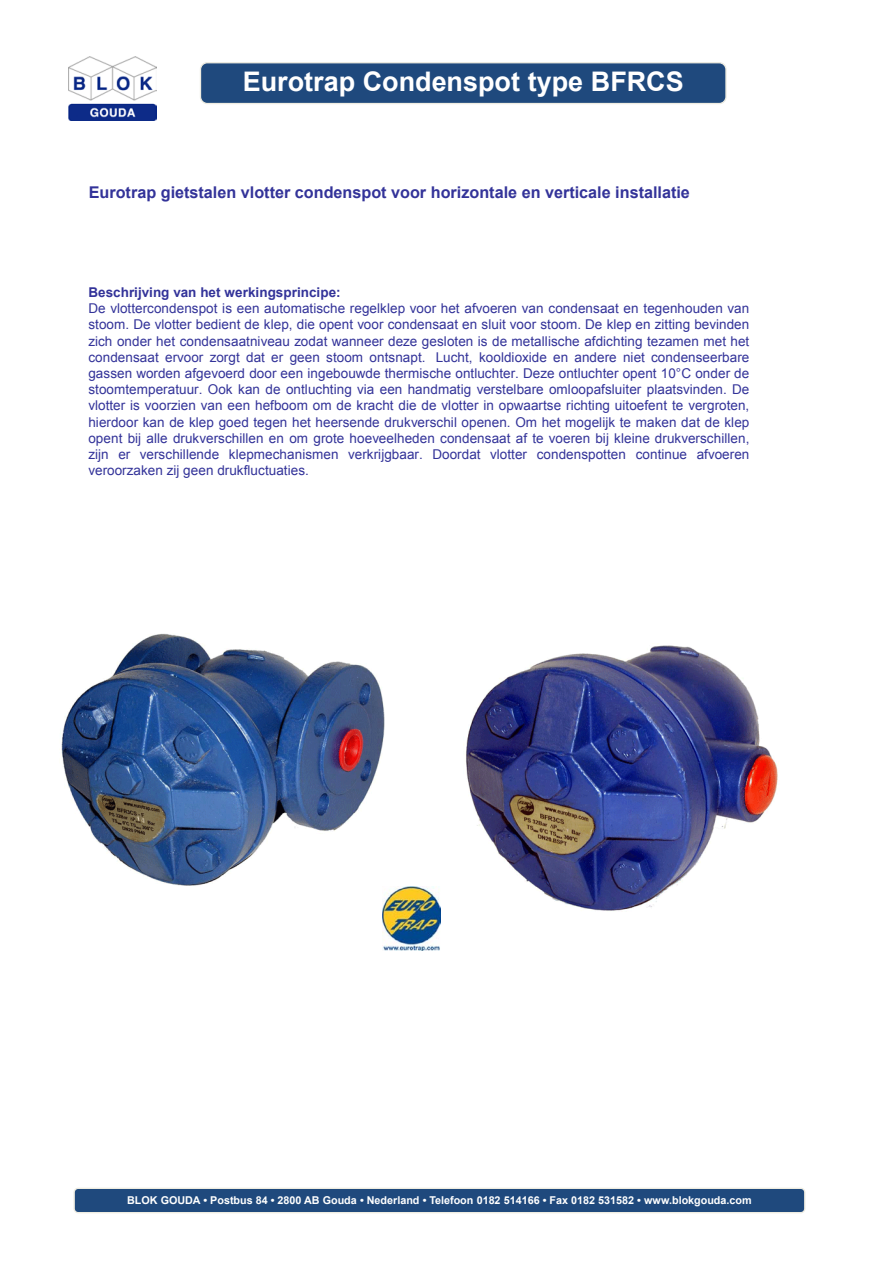
<style>
.page{position:relative;width:893px;height:1263px;background:#fff}
.page>*{position:absolute;margin:0;border:0;box-sizing:border-box;transform-origin:0 0}
.t1{font:700 27px "Arial";color:#fff}
.t2{font:700 16.2px "Arial";color:#339}
.t3{font:13.5px/16.2px "Arial";letter-spacing:.005em;color:#339}
.t4{font:700 10.8px "Arial";color:#fff}
.s1{font-weight:700}
</style>
<div class="page">
<img style="left:61px;top:633px;width:323px;height:253px">
<img style="left:466px;top:645px;width:312px;height:266px">
<img style="left:382px;top:887px;width:59px;height:63px">
<img style="left:69px;top:57px;width:87px;height:63px">
<div style="left:73px;top:1187px;width:732px;height:26px;background:#1f497d;border:1px solid #eeece1;border-radius:4px"></div>
<div style="left:200px;top:62px;width:527px;height:42px;background:#1f497d;border:1px solid #eeece1;border-radius:7px"></div>
<p class="t1" style="left:243px;top:64px;width:442px">Eurotrap Condenspot type BFRCS</p>
<p class="t2" style="left:89px;top:181px;width:603px">Eurotrap gietstalen vlotter condenspot voor horizontale en verticale installatie</p>
<p class="t3" style="left:88px;top:284px;width:663px"><span class="s1">Beschrijving van het werkingsprincipe:<br></span>De vlottercondenspot is een automatische regelklep voor het afvoeren van condensaat en tegenhouden van stoom. De vlotter bedient de klep, die opent voor condensaat en sluit voor stoom. De klep en zitting bevinden zich onder het condensaatniveau zodat wanneer deze gesloten is de metallische afdichting tezamen met het condensaat ervoor zorgt dat er geen stoom ontsnapt. Lucht, kooldioxide en andere niet condenseerbare gassen worden afgevoerd door een ingebouwde thermische ontluchter. Deze ontluchter opent 10°C onder de stoomtemperatuur. Ook kan de ontluchting via een handmatig verstelbare omloopafsluiter plaatsvinden. De vlotter is voorzien van een hefboom om de kracht die de vlotter in opwaartse richting uitoefent te vergroten, hierdoor kan de klep goed tegen het heersende drukverschil openen. Om het mogelijk te maken dat de klep opent bij alle drukverschillen en om grote hoeveelheden condensaat af te voeren bij kleine drukverschillen, zijn er verschillende klepmechanismen verkrijgbaar. Doordat vlotter condenspotten continue afvoeren veroorzaken zij geen drukfluctuaties.</p>
<p class="t4" style="left:127px;top:1193px;width:626px">BLOK GOUDA • Postbus 84 • 2800 AB Gouda • Nederland • Telefoon 0182 514166 • Fax 0182 531582 • www.blokgouda.com</p>
</div>
